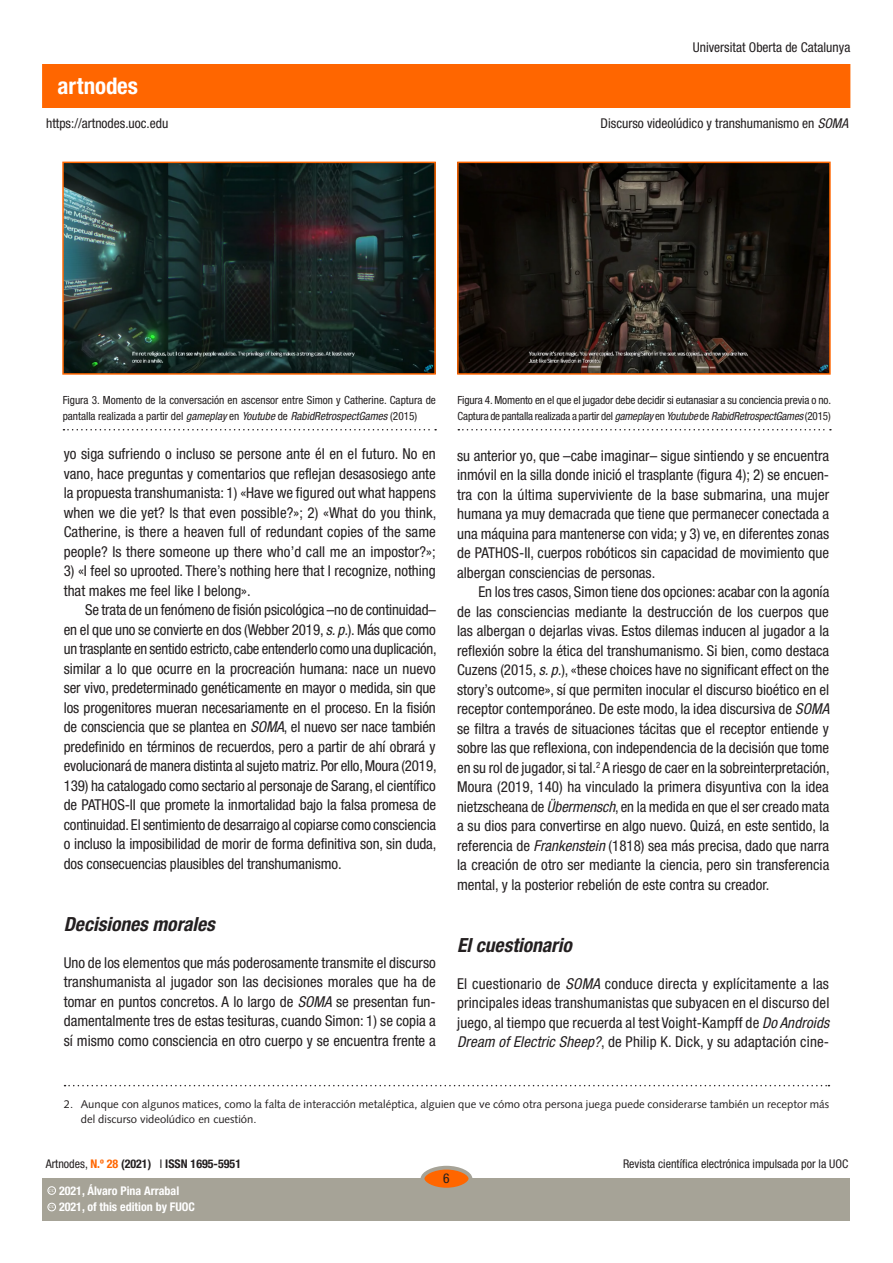
<style>
.page{position:relative;width:893px;height:1263px;background:#fff}
.page>*{position:absolute;margin:0;border:0;box-sizing:border-box;transform-origin:0 0}
.t1{font:700 condensed 22.95px "Helvetica Neue LT Std";color:#fff}
.t2{font:italic 700 condensed 19.5px "Helvetica Neue LT Std";color:#231f20}
.text{font:condensed 15px/19.5px "Helvetica Neue LT Std";color:#231f20;text-align:justify}
.text1p{font:condensed 15px/19.5px "Helvetica Neue LT Std";color:#231f20;text-align:justify}
.titolet{font:condensed 13.5px "Helvetica Neue LT Std";color:#231f20}
.t3{font:700 condensed 12px "Helvetica Neue LT Std";color:#fff}
.t4{font:condensed 12px "Helvetica Neue LT Std";color:#231f20}
.t5{font:700 condensed 12px "Helvetica Neue LT Std";color:#231f20}
.tfoot{font:condensed 11.25px/16.5px "Helvetica Neue LT Std";letter-spacing:-.01em;color:#231f20}
.notes{font:11.25px/15px "Syntax LT";color:#231f20}
.t6{font:600 3.9px "Adobe Caslon Pro";color:#fff}
.s1{font-style:italic}
.s2{font-weight:400}
.s3{color:#f60}
</style>
<div class="page">
<div style="left:43px;top:65px;width:807px;height:42px;background:#f60"></div>
<div style="left:43px;top:1178px;width:807px;height:42px;background:#a6a397"></div>
<div style="left:422px;top:1168px;width:48px;height:21px;background:#f60;border-radius:50%"></div>
<div style="left:421px;top:1166px;width:51px;height:25px;border:4px solid #a6a397;border-radius:50%"></div>
<div style="left:48px;top:1203px;width:8px;height:8px;border:1px solid #fff;border-radius:50%"></div>
<div style="left:48px;top:1186px;width:8px;height:8px;border:1px solid #fff;border-radius:50%"></div>
<svg style="left:65px;top:1085px;width:764px;height:1px"></svg>
<img style="left:65px;top:165px;width:368px;height:207px">
<div style="left:62px;top:162px;width:374px;height:213px;border:2px solid #f60"></div>
<svg style="left:63px;top:429px;width:373px;height:1px"></svg>
<img style="left:460px;top:165px;width:368px;height:207px">
<div style="left:457px;top:162px;width:374px;height:213px;border:2px solid #f60"></div>
<svg style="left:458px;top:429px;width:373px;height:1px"></svg>
<p class="t1" style="left:58px;top:72px;width:82px">artnodes</p>
<p class="titolet" style="left:46px;top:115px;width:124px">https://artnodes.uoc.edu</p>
<p class="titolet" style="left:693px;top:40px;width:159px">Universitat Oberta de Catalunya</p>
<p class="titolet" style="left:601px;top:115px;width:249px">Discurso videolúdico y transhumanismo en <span class="s1">SOMA</span></p>
<p class="tfoot" style="left:63px;top:392px;width:375px">Figura 3. Momento de la conversación en ascensor entre Simon y Catherine. Captura de pantalla realizada a partir del <span class="s1">gameplay</span> en <span class="s1">Youtube</span> de <span class="s1">RabidRetrospectGames</span> (2015)</p>
<p class="tfoot" style="left:458px;top:392px;width:375px">Figura 4. Momento en el que el jugador debe decidir si eutanasiar a su conciencia previa o no.<br>Captura de pantalla realizada a partir del <span class="s1">gameplay</span> en <span class="s1">Youtube</span> de <span class="s1">RabidRetrospectGames</span> (2015)</p>
<p class="text" style="left:64px;top:444px;width:374px">yo siga sufriendo o incluso se persone ante él en el futuro. No en vano, hace preguntas y comentarios que reflejan desasosiego ante la propuesta transhumanista: 1) «Have we figured out what happens when we die yet? Is that even possible?»; 2) «What do you think, Catherine, is there a heaven full of redundant copies of the same people? Is there someone up there who’d call me an impostor?»;</p>
<p class="text" style="left:64px;top:561px;width:374px">3) «I feel so uprooted. There’s nothing here that I recognize, nothing that makes me feel like I belong».</p>
<p class="text" style="left:64px;top:600px;width:374px;text-indent:21px">Se trata de un fenómeno de fisión psicológica –no de continuidad– en el que uno se convierte en dos (Webber 2019, <span class="s1">s. p.</span>). Más que como un trasplante en sentido estricto, cabe entenderlo como una duplicación, similar a lo que ocurre en la procreación humana: nace un nuevo ser vivo, predeterminado genéticamente en mayor o medida, sin que los progenitores mueran necesariamente en el proceso. En la fisión de consciencia que se plantea en <span class="s1">SOMA</span>, el nuevo ser nace también predefinido en términos de recuerdos, pero a partir de ahí obrará y evolucionará de manera distinta al sujeto matriz. Por ello, Moura (2019, 139) ha catalogado como sectario al personaje de Sarang, el científico de PATHOS-II que promete la inmortalidad bajo la falsa promesa de continuidad. El sentimiento de desarraigo al copiarse como consciencia o incluso la imposibilidad de morir de forma definitiva son, sin duda, dos consecuencias plausibles del transhumanismo.</p>
<p class="t2" style="left:64px;top:912px;width:153px">Decisiones morales</p>
<p class="text1p" style="left:64px;top:952px;width:374px">Uno de los elementos que más poderosamente transmite el discurso transhumanista al jugador son las decisiones morales que ha de tomar en puntos concretos. A lo largo de <span class="s1">SOMA</span> se presentan fun&shy;damentalmente tres de estas tesituras, cuando Simon: 1) se copia a sí mismo como consciencia en otro cuerpo y se encuentra frente a</p>
<p class="text1p" style="left:457px;top:445px;width:374px">su anterior yo, que –cabe imaginar– sigue sintiendo y se encuentra inmóvil en la silla donde inició el trasplante (figura 4); 2) se encuen&shy;tra con la última superviviente de la base submarina, una mujer humana ya muy demacrada que tiene que permanecer conectada a una máquina para mantenerse con vida; y 3) ve, en diferentes zonas de PATHOS-II, cuerpos robóticos sin capacidad de movimiento que albergan consciencias de personas.</p>
<p class="text" style="left:457px;top:582px;width:374px;text-indent:21px">En los tres casos, Simon tiene dos opciones: acabar con la agonía de las consciencias mediante la destrucción de los cuerpos que las albergan o dejarlas vivas. Estos dilemas inducen al jugador a la reflexión sobre la ética del transhumanismo. Si bien, como destaca Cuzens (2015, <span class="s1">s. p.</span>), «these choices have no significant effect on the story’s outcome», sí que permiten inocular el discurso bioético en el receptor contemporáneo. De este modo, la idea discursiva de <span class="s1">SOMA </span>se filtra a través de situaciones tácitas que el receptor entiende y sobre las que reflexiona, con independencia de la decisión que tome en su rol de jugador, si tal.<sup>2</sup> A riesgo de caer en la sobreinterpretación, Moura (2019, 140) ha vinculado la primera disyuntiva con la idea nietzscheana de <span class="s1">Übermensch</span>, en la medida en que el ser creado mata a su dios para convertirse en algo nuevo. Quizá, en este sentido, la referencia de <span class="s1">Frankenstein</span> (1818) sea más precisa, dado que narra la creación de otro ser mediante la ciencia, pero sin transferencia mental, y la posterior rebelión de este contra su creador.</p>
<p class="t2" style="left:457px;top:933px;width:116px">El cuestionario</p>
<p class="text1p" style="left:457px;top:973px;width:374px">El cuestionario de <span class="s1">SOMA</span> conduce directa y explícitamente a las principales ideas transhumanistas que subyacen en el discurso del juego, al tiempo que recuerda al test Voight-Kampff de <span class="s1">Do Androids Dream of Electric Sheep?</span>, de Philip K. Dick, y su adaptación cine-</p>
<p class="notes" style="left:81px;top:1096px;width:750px;text-indent:-17px">2. Aunque con algunos matices, como la falta de interacción metaléptica, alguien que ve cómo otra persona juega puede considerarse también un receptor más del discurso videolúdico en cuestión.</p>
<p class="t5" style="left:46px;top:1157px;width:197px"><span class="s2">Artnodes,</span> <span class="s3">N.º 28</span> (2021) <span class="s2">I</span> ISSN 1695-5951</p>
<p class="t3" style="left:59px;top:1183px;width:122px">2021, Álvaro Pina Arrabal</p>
<p class="t6" style="left:49px;top:1188px;width:7px">CC</p>
<p class="t6" style="left:49px;top:1205px;width:7px">CC</p>
<p class="t3" style="left:59px;top:1200px;width:138px">2021, of this edition by FUOC</p>
<p class="titolet" style="left:443px;top:1171px;width:8px">6</p>
<p class="t4" style="left:623px;top:1157px;width:227px">Revista científica electrónica impulsada por la UOC</p>
</div>
